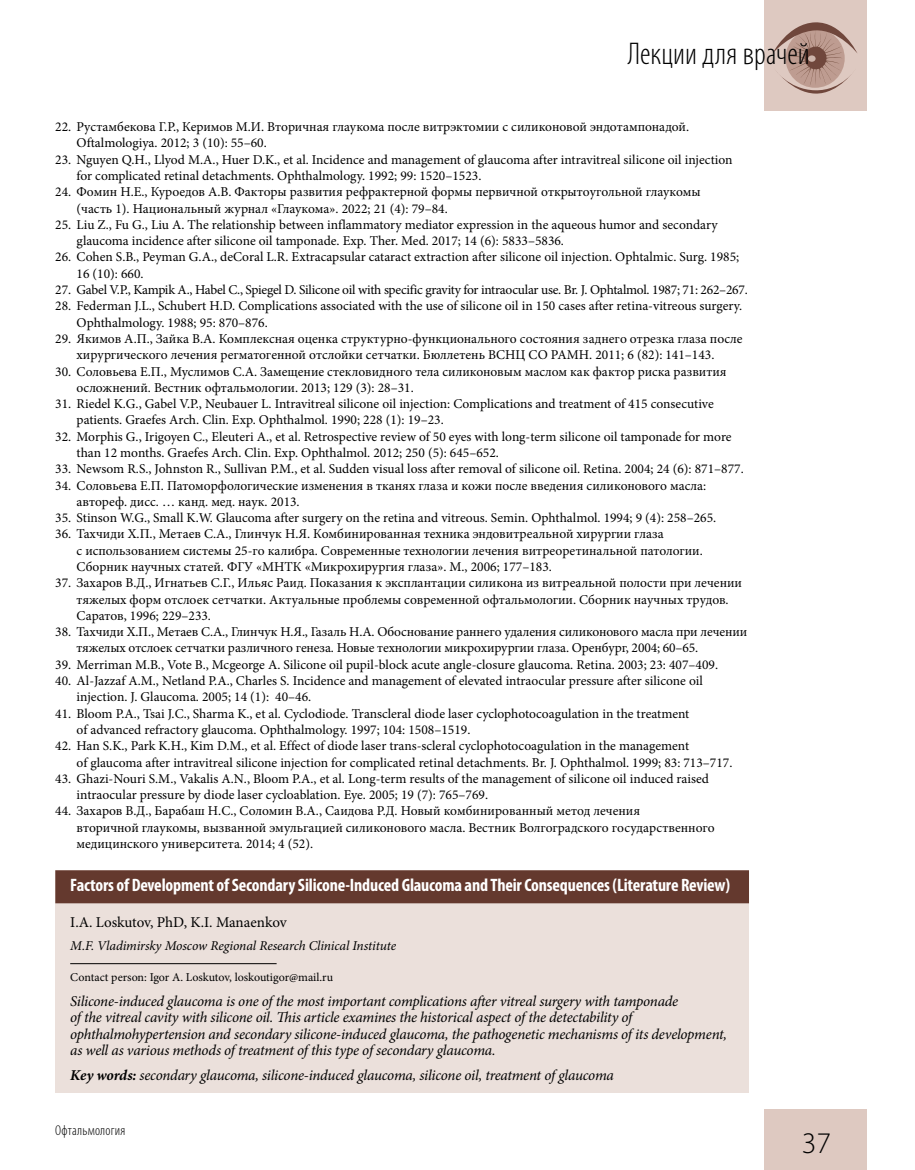
<style>
.page{position:relative;width:915px;height:1170px;background:#fff}
.page>*{position:absolute;margin:0;border:0;box-sizing:border-box;transform-origin:0 0}
.t1{font:300 condensed 31.5px "Myriad Pro";color:#000}
.t2{font:300 30px "Myriad Pro";color:#000}
.t3{font:700 condensed 18px "Myriad Pro";letter-spacing:-.01em;color:#fff}
.t4{font:italic 15px/16.5px "Minion Pro";letter-spacing:-.015em;color:#000}
.t5{font:15px "Minion Pro";letter-spacing:-.005em;color:#000}
.t6{font:300 condensed 14.25px "Myriad Pro";letter-spacing:.015em;color:#000}
.t7{font:13.5px/16.4px "Minion Pro";color:#000}
.t8{font:13.5px "Minion Pro";letter-spacing:-.02em;color:#000}
.t9{font:italic 13.5px "Minion Pro";letter-spacing:-.01em;color:#000}
.t10{font:12px "Minion Pro";letter-spacing:-.005em;color:#000}
.s1{font-weight:700}
</style>
<div class="page">
<div style="left:764px;top:0;width:102px;height:111px;background:#dec9c1"></div>
<div style="left:764px;top:1108px;width:102px;height:61px;background:#dec9c1"></div>
<svg style="left:773px;top:22px;width:84px;height:72px"></svg>
<div style="left:55px;top:870px;width:693px;height:222px;background:#ebe0db"></div>
<div style="left:55px;top:870px;width:693px;height:33px;background:#64392e"></div>
<hr style="left:70px;top:963px;width:206px;height:1px;background:#000">
<h1 class="t1" style="left:627px;top:35px;width:183px">Лекции для врачей</h1>
<p class="t7" style="left:77px;top:119px;width:614px;text-indent:-21px">22. Рустамбекова Г.Р., Керимов М.И. Вторичная глаукома после витрэктомии с силиконовой эндотампонадой.<br>Oftalmologiya. 2012; 3 (10): 55–60.</p>
<p class="t7" style="left:77px;top:151px;width:657px;text-indent:-21px">23. Nguyen Q.H., Llyod M.A., Huer D.K., et al. Incidence and management of glaucoma after intravitreal silicone oil injection for complicated retinal detachments. Ophthalmology. 1992; 99: 1520–1523.</p>
<p class="t7" style="left:77px;top:184px;width:625px;text-indent:-21px">24. Фомин Н.Е., Куроедов А.В. Факторы развития рефрактерной формы первичной открытоугольной глаукомы (часть 1). Национальный журнал «Глаукома». 2022; 21 (4): 79–84.</p>
<p class="t7" style="left:77px;top:216px;width:642px;text-indent:-21px">25. Liu Z., Fu G., Liu A. The relationship between inflammatory mediator expression in the aqueous humor and secondary glaucoma incidence after silicone oil tamponade. Exp. Ther. Med. 2017; 14 (6): 5833–5836.</p>
<p class="t7" style="left:77px;top:249px;width:664px;text-indent:-21px">26. Cohen S.B., Peyman G.A., deCoral L.R. Extracapsular cataract extraction after silicone oil injection. Ophtalmic. Surg. 1985;<br>16 (10): 660.</p>
<p class="t8" style="left:55px;top:281px;width:693px">27. Gabel V.P., Kampik A., Habel C., Spiegel D. Silicone oil with specific gravity for intraocular use. Br. J. Ophtalmol. 1987; 71: 262–267.</p>
<p class="t7" style="left:77px;top:298px;width:667px;text-indent:-21px">28. Federman J.L., Schubert H.D. Complications associated with the use of silicone oil in 150 cases after retina-vitreous surgery.<br>Ophthalmology. 1988; 95: 870–876.</p>
<p class="t7" style="left:55px;top:330px;width:688px;text-align:center">29. Якимов А.П., Зайка В.А. Комплексная оценка структурно-функционального состояния заднего отрезка глаза после хирургического лечения регматогенной отслойки сетчатки. Бюллетень ВСНЦ СО РАМН. 2011; 6 (82): 141–143.</p>
<p class="t7" style="left:77px;top:363px;width:651px;text-indent:-21px">30. Соловьева Е.П., Муслимов С.А. Замещение стекловидного тела силиконовым маслом как фактор риска развития осложнений. Вестник офтальмологии. 2013; 129 (3): 28–31.</p>
<p class="t7" style="left:77px;top:395px;width:638px;text-indent:-21px">31. Riedel K.G., Gabel V.P., Neubauer L. Intravitreal silicone oil injection: Complications and treatment of 415 consecutive patients. Graefes Arch. Clin. Exp. Ophthalmol. 1990; 228 (1): 19–23.</p>
<p class="t7" style="left:77px;top:428px;width:656px;text-indent:-21px">32. Morphis G., Irigoyen C., Eleuteri A., et al. Retrospective review of 50 eyes with long-term silicone oil tamponade for more than 12 months. Graefes Arch. Clin. Exp. Ophthalmol. 2012; 250 (5): 645–652.</p>
<p class="t7" style="left:55px;top:461px;width:689px">33. Newsom R.S., Johnston R., Sullivan P.M., et al. Sudden visual loss after removal of silicone oil. Retina. 2004; 24 (6): 871–877.</p>
<p class="t7" style="left:77px;top:477px;width:630px;text-indent:-21px">34. Соловьева Е.П. Патоморфологические изменения в тканях глаза и кожи после введения силиконового масла: автореф. дисс. … канд. мед. наук. 2013.</p>
<p class="t7" style="left:55px;top:509px;width:662px">35. Stinson W.G., Small K.W. Glaucoma after surgery on the retina and vitreous. Semin. Ophthalmol. 1994; 9 (4): 258–265.</p>
<p class="t7" style="left:77px;top:526px;width:627px;text-indent:-21px">36. Тахчиди Х.П., Метаев С.А., Глинчук Н.Я. Комбинированная техника эндовитреальной хирургии глаза<br>с использованием системы 25-го калибра. Современные технологии лечения витреоретинальной патологии.<br>Сборник научных статей. ФГУ «МНТК «Микрохирургия глаза». М., 2006; 177–183.</p>
<p class="t7" style="left:77px;top:575px;width:666px;text-indent:-21px">37. Захаров В.Д., Игнатьев С.Г., Ильяс Раид. Показания к эксплантации силикона из витреальной полости при лечении тяжелых форм отслоек сетчатки. Актуальные проблемы современной офтальмологии. Сборник научных трудов.<br>Саратов, 1996; 229–233.</p>
<p class="t7" style="left:77px;top:623px;width:672px;text-indent:-21px">38. Тахчиди Х.П., Метаев С.А., Глинчук Н.Я., Газаль Н.А. Обоснование раннего удаления силиконового масла при лечении тяжелых отслоек сетчатки различного генеза. Новые технологии микрохирургии глаза. Оренбург, 2004; 60–65.</p>
<p class="t7" style="left:55px;top:656px;width:664px">39. Merriman M.B., Vote B., Mcgeorge A. Silicone oil pupil-block acute angle-closure glaucoma. Retina. 2003; 23: 407–409.</p>
<p class="t7" style="left:77px;top:672px;width:627px;text-indent:-21px">40. Al-Jazzaf A.M., Netland P.A., Charles S. Incidence and management of elevated intraocular pressure after silicone oil injection. J. Glaucoma. 2005; 14 (1): 40–46.</p>
<p class="t7" style="left:77px;top:705px;width:614px;text-indent:-21px">41. Bloom P.A., Tsai J.C., Sharma K., et al. Cyclodiode. Transcleral diode laser cyclophotocoagulation in the treatment of advanced refractory glaucoma. Ophthalmology. 1997; 104: 1508–1519.</p>
<p class="t7" style="left:77px;top:737px;width:657px;text-indent:-21px">42. Han S.K., Park K.H., Kim D.M., et al. Effect of diode laser trans-scleral cyclophotocoagulation in the management<br>of glaucoma after intravitreal silicone injection for complicated retinal detachments. Br. J. Ophthalmol. 1999; 83: 713–717.</p>
<p class="t7" style="left:77px;top:770px;width:633px;text-indent:-21px">43. Ghazi-Nouri S.M., Vakalis A.N., Bloom P.A., et al. Long-term results of the management of silicone oil induced raised intraocular pressure by diode laser cycloablation. Eye. 2005; 19 (7): 765–769.</p>
<p class="t7" style="left:77px;top:802px;width:639px;text-indent:-21px">44. Захаров В.Д., Барабаш Н.С., Соломин В.А., Саидова Р.Д. Новый комбинированный метод лечения<br>вторичной глаукомы, вызванной эмульгацией силиконового масла. Вестник Волгоградского государственного медицинского университета. 2014; 4 (52).</p>
<h3 class="t3" style="left:70px;top:873px;width:661px">Factors of Development of Secondary Silicone-Induced Glaucoma and Their Consequences (Literature Review)</h3>
<p class="t5" style="left:70px;top:911px;width:218px">I.A. Loskutov, PhD, K.I. Manaenkov</p>
<p class="t9" style="left:70px;top:936px;width:327px">M.F. Vladimirsky Moscow Regional Research Clinical Institute</p>
<p class="t10" style="left:70px;top:968px;width:264px">Contact person: Igor A. Loskutov, loskoutigor@mail.ru</p>
<p class="t4" style="left:70px;top:992px;width:658px">Silicone-induced glaucoma is one of the most important complications after vitreal surgery with tamponade<br>of the vitreal cavity with silicone oil. This article examines the historical aspect of the detectability of ophthalmohypertension and secondary silicone-induced glaucoma, the pathogenetic mechanisms of its development, as well as various methods of treatment of this type of secondary glaucoma.</p>
<p class="t4" style="left:70px;top:1067px;width:545px"><span class="s1">Key words:</span> secondary glaucoma, silicone-induced glaucoma, silicone oil, treatment of glaucoma</p>
<p class="t6" style="left:55px;top:1121px;width:72px">Офтальмология</p>
<h2 class="t2" style="left:801px;top:1126px;width:31px">37</h2>
</div>
